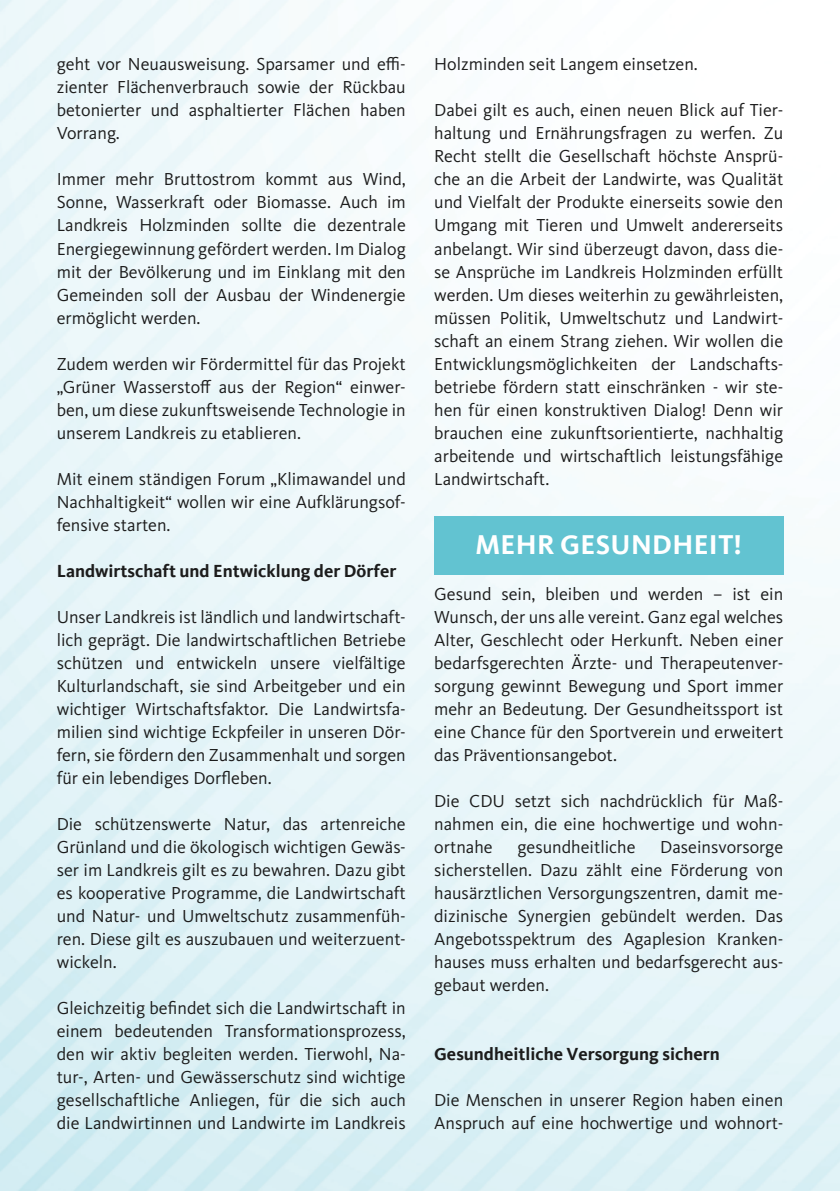
<style>
.page{position:relative;width:840px;height:1191px;background:#fff}
.page>*{position:absolute;margin:0;border:0;box-sizing:border-box;transform-origin:0 0}
.t1{font:700 28px "Kievit";letter-spacing:.015em;color:#fff}
.t2{font:18px/23px "Kievit Pro";color:#1c1c1c;text-align:justify}
.t3{font:700 18px "Kievit";color:#1c1c1c}
</style>
<div class="page">
<img style="left:0;top:0;width:839px;height:1191px">
<div style="left:434px;top:516px;width:348px;height:59px;background:#62c3d1"></div>
<p class="t2" style="left:57px;top:53px;width:350px">geht vor Neuausweisung. Sparsamer und effi&shy;zienter Flächenverbrauch sowie der Rückbau betonierter und asphaltierter Flächen haben Vorrang.</p>
<p class="t2" style="left:57px;top:168px;width:350px">Immer mehr Bruttostrom kommt aus Wind, Sonne, Wasserkraft oder Biomasse. Auch im Landkreis Holzminden sollte die dezentrale Energiegewinnung gefördert werden. Im Dialog mit der Bevölkerung und im Einklang mit den Gemeinden soll der Ausbau der Windenergie ermöglicht werden.</p>
<p class="t2" style="left:57px;top:352px;width:350px">Zudem werden wir Fördermittel für das Projekt „Grüner Wasserstoff aus der Region“ einwer&shy;ben, um diese zukunftsweisende Technologie in unserem Landkreis zu etablieren.</p>
<p class="t2" style="left:57px;top:467px;width:350px">Mit einem ständigen Forum „Klimawandel und Nachhaltigkeit“ wollen wir eine Aufklärungsof&shy;fensive starten.</p>
<p class="t3" style="left:57px;top:560px;width:341px">Landwirtschaft und Entwicklung der Dörfer</p>
<p class="t2" style="left:57px;top:605px;width:350px">Unser Landkreis ist ländlich und landwirtschaft&shy;lich geprägt. Die landwirtschaftlichen Betriebe schützen und entwickeln unsere vielfältige Kulturlandschaft, sie sind Arbeitgeber und ein wichtiger Wirtschaftsfaktor. Die Landwirtsfa&shy;milien sind wichtige Eckpfeiler in unseren Dör&shy;fern, sie fördern den Zusammenhalt und sorgen für ein lebendiges Dorfleben.</p>
<p class="t2" style="left:57px;top:812px;width:350px">Die schützenswerte Natur, das artenreiche Grünland und die ökologisch wichtigen Gewäs&shy;ser im Landkreis gilt es zu bewahren. Dazu gibt es kooperative Programme, die Landwirtschaft und Natur- und Umweltschutz zusammenfüh&shy;ren. Diese gilt es auszubauen und weiterzuent&shy;wickeln.</p>
<p class="t2" style="left:57px;top:996px;width:350px">Gleichzeitig befindet sich die Landwirtschaft in einem bedeutenden Transformationsprozess, den wir aktiv begleiten werden. Tierwohl, Na&shy;tur-, Arten- und Gewässerschutz sind wichtige gesellschaftliche Anliegen, für die sich auch die Landwirtinnen und Landwirte im Landkreis</p>
<p class="t2" style="left:434px;top:53px;width:265px">Holzminden seit Langem einsetzen.</p>
<p class="t2" style="left:434px;top:99px;width:350px">Dabei gilt es auch, einen neuen Blick auf Tier&shy;haltung und Ernährungsfragen zu werfen. Zu Recht stellt die Gesellschaft höchste Ansprü&shy;che an die Arbeit der Landwirte, was Qualität und Vielfalt der Produkte einerseits sowie den Umgang mit Tieren und Umwelt andererseits anbelangt. Wir sind überzeugt davon, dass die&shy;se Ansprüche im Landkreis Holzminden erfüllt werden. Um dieses weiterhin zu gewährleisten, müssen Politik, Umweltschutz und Landwirt&shy;schaft an einem Strang ziehen. Wir wollen die Entwicklungsmöglichkeiten der Landschafts&shy;betriebe fördern statt einschränken - wir ste&shy;hen für einen konstruktiven Dialog! Denn wir brauchen eine zukunftsorientierte, nachhaltig arbeitende und wirtschaftlich leistungsfähige Landwirtschaft.</p>
<h1 class="t1" style="left:475px;top:528px;width:268px">MEHR GESUNDHEIT!</h1>
<p class="t2" style="left:434px;top:582px;width:350px">Gesund sein, bleiben und werden – ist ein Wunsch, der uns alle vereint. Ganz egal welches Alter, Geschlecht oder Herkunft. Neben einer bedarfsgerechten Ärzte- und Therapeutenver&shy;sorgung gewinnt Bewegung und Sport immer mehr an Bedeutung. Der Gesundheitssport ist eine Chance für den Sportverein und erweitert das Präventionsangebot.</p>
<p class="t2" style="left:434px;top:789px;width:350px">Die CDU setzt sich nachdrücklich für Maß&shy;nahmen ein, die eine hochwertige und wohn&shy;ortnahe</p>
<p class="t2" style="left:517px;top:835px;width:119px">gesundheitliche</p>
<p class="t2" style="left:434px;top:835px;width:350px;text-indent:226px">Daseinsvorsorge sicherstellen. Dazu zählt eine Förderung von hausärztlichen Versorgungszentren, damit me&shy;dizinische Synergien gebündelt werden. Das Angebotsspektrum des Agaplesion Kranken&shy;hauses muss erhalten und bedarfsgerecht aus&shy;gebaut werden.</p>
<p class="t3" style="left:434px;top:1043px;width:287px">Gesundheitliche Versorgung sichern</p>
<p class="t2" style="left:434px;top:1088px;width:350px">Die Menschen in unserer Region haben einen<br>Anspruch auf eine hochwertige und wohnort-</p>
</div>
